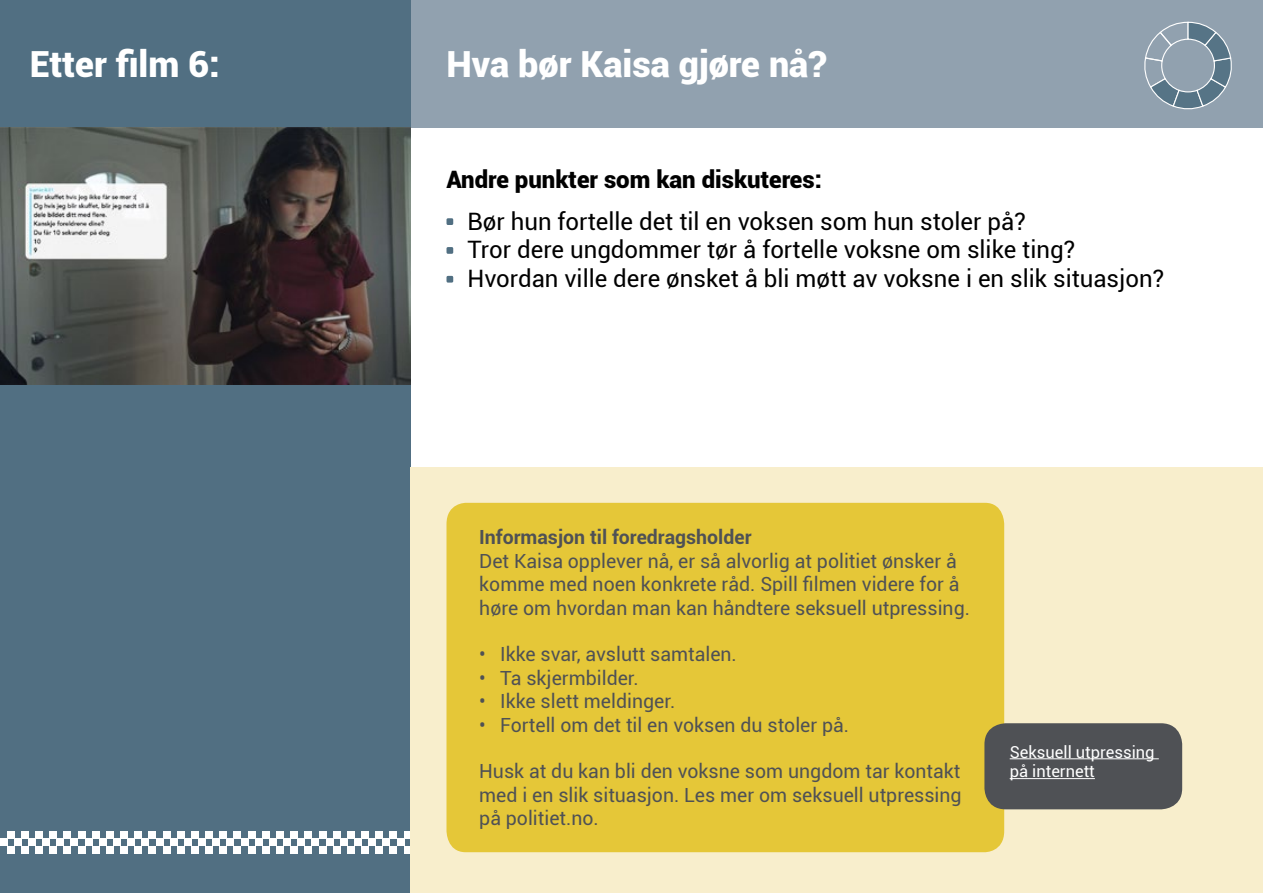
<style>
.page{position:relative;width:1263px;height:893px;background:#fff}
.page>*{position:absolute;margin:0;border:0;box-sizing:border-box;transform-origin:0 0}
.t1{font:900 36px "Roboto";color:#fff}
.t2{font:24px/28.8px "Roboto";color:#000}
.t3{font:900 24px "Roboto";color:#000}
.t4{font:19.5px/23.4px "Roboto";color:#4f5155}
.t5{font:700 19.5px "Roboto";color:#4f5155}
.t6{font:16.5px/19.8px "Roboto";color:#fff}
</style>
<div class="page">
<div style="left:402px;top:0;width:861px;height:128px;background:#91a1af"></div>
<div style="left:0;top:0;width:410px;height:893px;background:#516f82"></div>
<div style="left:0;top:839px;width:7px;height:7px;background:#fff"></div>
<div style="left:7px;top:832px;width:7px;height:7px;background:#fff"></div>
<div style="left:7px;top:846px;width:7px;height:7px;background:#fff"></div>
<div style="left:14px;top:839px;width:7px;height:7px;background:#fff"></div>
<div style="left:21px;top:832px;width:7px;height:7px;background:#fff"></div>
<div style="left:21px;top:846px;width:7px;height:7px;background:#fff"></div>
<div style="left:28px;top:839px;width:7px;height:7px;background:#fff"></div>
<div style="left:35px;top:832px;width:8px;height:7px;background:#fff"></div>
<div style="left:35px;top:846px;width:8px;height:7px;background:#fff"></div>
<div style="left:43px;top:839px;width:7px;height:7px;background:#fff"></div>
<div style="left:50px;top:832px;width:7px;height:7px;background:#fff"></div>
<div style="left:50px;top:846px;width:7px;height:7px;background:#fff"></div>
<div style="left:57px;top:839px;width:7px;height:7px;background:#fff"></div>
<div style="left:64px;top:832px;width:7px;height:7px;background:#fff"></div>
<div style="left:64px;top:846px;width:7px;height:7px;background:#fff"></div>
<div style="left:71px;top:839px;width:7px;height:7px;background:#fff"></div>
<div style="left:78px;top:832px;width:7px;height:7px;background:#fff"></div>
<div style="left:78px;top:846px;width:7px;height:7px;background:#fff"></div>
<div style="left:85px;top:839px;width:7px;height:7px;background:#fff"></div>
<div style="left:92px;top:832px;width:7px;height:7px;background:#fff"></div>
<div style="left:92px;top:846px;width:7px;height:7px;background:#fff"></div>
<div style="left:99px;top:839px;width:7px;height:7px;background:#fff"></div>
<div style="left:106px;top:832px;width:7px;height:7px;background:#fff"></div>
<div style="left:106px;top:846px;width:7px;height:7px;background:#fff"></div>
<div style="left:113px;top:839px;width:8px;height:7px;background:#fff"></div>
<div style="left:121px;top:832px;width:7px;height:7px;background:#fff"></div>
<div style="left:121px;top:846px;width:7px;height:7px;background:#fff"></div>
<div style="left:128px;top:839px;width:7px;height:7px;background:#fff"></div>
<div style="left:135px;top:832px;width:7px;height:7px;background:#fff"></div>
<div style="left:135px;top:846px;width:7px;height:7px;background:#fff"></div>
<div style="left:142px;top:839px;width:7px;height:7px;background:#fff"></div>
<div style="left:149px;top:832px;width:7px;height:7px;background:#fff"></div>
<div style="left:149px;top:846px;width:7px;height:7px;background:#fff"></div>
<div style="left:156px;top:839px;width:7px;height:7px;background:#fff"></div>
<div style="left:163px;top:832px;width:7px;height:7px;background:#fff"></div>
<div style="left:163px;top:846px;width:7px;height:7px;background:#fff"></div>
<div style="left:170px;top:839px;width:7px;height:7px;background:#fff"></div>
<div style="left:177px;top:832px;width:7px;height:7px;background:#fff"></div>
<div style="left:177px;top:846px;width:7px;height:7px;background:#fff"></div>
<div style="left:184px;top:839px;width:7px;height:7px;background:#fff"></div>
<div style="left:191px;top:832px;width:7px;height:7px;background:#fff"></div>
<div style="left:191px;top:846px;width:7px;height:7px;background:#fff"></div>
<div style="left:198px;top:839px;width:8px;height:7px;background:#fff"></div>
<div style="left:206px;top:832px;width:7px;height:7px;background:#fff"></div>
<div style="left:206px;top:846px;width:7px;height:7px;background:#fff"></div>
<div style="left:213px;top:839px;width:7px;height:7px;background:#fff"></div>
<div style="left:220px;top:832px;width:7px;height:7px;background:#fff"></div>
<div style="left:220px;top:846px;width:7px;height:7px;background:#fff"></div>
<div style="left:227px;top:839px;width:7px;height:7px;background:#fff"></div>
<div style="left:241px;top:839px;width:7px;height:7px;background:#fff"></div>
<div style="left:234px;top:832px;width:7px;height:7px;background:#fff"></div>
<div style="left:234px;top:846px;width:7px;height:7px;background:#fff"></div>
<div style="left:248px;top:832px;width:7px;height:7px;background:#fff"></div>
<div style="left:248px;top:846px;width:7px;height:7px;background:#fff"></div>
<div style="left:255px;top:839px;width:7px;height:7px;background:#fff"></div>
<div style="left:262px;top:832px;width:7px;height:7px;background:#fff"></div>
<div style="left:262px;top:846px;width:7px;height:7px;background:#fff"></div>
<div style="left:269px;top:839px;width:7px;height:7px;background:#fff"></div>
<div style="left:276px;top:832px;width:8px;height:7px;background:#fff"></div>
<div style="left:276px;top:846px;width:8px;height:7px;background:#fff"></div>
<div style="left:284px;top:839px;width:7px;height:7px;background:#fff"></div>
<div style="left:291px;top:832px;width:7px;height:7px;background:#fff"></div>
<div style="left:291px;top:846px;width:7px;height:7px;background:#fff"></div>
<div style="left:298px;top:839px;width:7px;height:7px;background:#fff"></div>
<div style="left:305px;top:832px;width:7px;height:7px;background:#fff"></div>
<div style="left:305px;top:846px;width:7px;height:7px;background:#fff"></div>
<div style="left:312px;top:839px;width:7px;height:7px;background:#fff"></div>
<div style="left:319px;top:832px;width:7px;height:7px;background:#fff"></div>
<div style="left:319px;top:846px;width:7px;height:7px;background:#fff"></div>
<div style="left:326px;top:839px;width:7px;height:7px;background:#fff"></div>
<div style="left:333px;top:832px;width:7px;height:7px;background:#fff"></div>
<div style="left:333px;top:846px;width:7px;height:7px;background:#fff"></div>
<div style="left:340px;top:839px;width:7px;height:7px;background:#fff"></div>
<div style="left:347px;top:832px;width:7px;height:7px;background:#fff"></div>
<div style="left:347px;top:846px;width:7px;height:7px;background:#fff"></div>
<div style="left:354px;top:839px;width:7px;height:7px;background:#fff"></div>
<div style="left:361px;top:832px;width:8px;height:7px;background:#fff"></div>
<div style="left:361px;top:846px;width:8px;height:7px;background:#fff"></div>
<div style="left:369px;top:839px;width:7px;height:7px;background:#fff"></div>
<div style="left:383px;top:839px;width:7px;height:7px;background:#fff"></div>
<div style="left:376px;top:832px;width:7px;height:7px;background:#fff"></div>
<div style="left:376px;top:846px;width:7px;height:7px;background:#fff"></div>
<div style="left:390px;top:832px;width:7px;height:7px;background:#fff"></div>
<div style="left:390px;top:846px;width:7px;height:7px;background:#fff"></div>
<div style="left:397px;top:839px;width:7px;height:7px;background:#fff"></div>
<div style="left:404px;top:832px;width:7px;height:7px;background:#fff"></div>
<div style="left:404px;top:846px;width:7px;height:7px;background:#fff"></div>
<div style="left:411px;top:468px;width:852px;height:425px;background:#f8eecc"></div>
<div style="left:446px;top:218px;width:7px;height:7px;background:#516f82"></div>
<div style="left:446px;top:247px;width:7px;height:7px;background:#516f82"></div>
<div style="left:446px;top:276px;width:7px;height:7px;background:#516f82"></div>
<img style="left:0;top:128px;width:410px;height:256px">
<svg style="left:1144px;top:21px;width:88px;height:89px"></svg>
<div style="left:446px;top:503px;width:558px;height:349px;background:#e5c738;border-radius:20px"></div>
<div style="left:984px;top:723px;width:198px;height:86px;background:#4f5155;border-radius:21px"></div>
<hr style="left:1010px;top:758px;width:149px;height:1px;background:#fff">
<hr style="left:1010px;top:778px;width:85px;height:1px;background:#fff">
<h1 class="t1" style="left:30px;top:39px;width:192px">Etter film 6:</h1>
<h1 class="t1" style="left:446px;top:39px;width:382px">Hva bør Kaisa gjøre nå?</h1>
<p class="t3" style="left:446px;top:163px;width:377px">Andre punkter som kan diskuteres:</p>
<p class="t2" style="left:467px;top:206px;width:698px">Bør hun fortelle det til en voksen som hun stoler på?<br>Tror dere ungdommer tør å fortelle voksne om slike ting?<br>Hvordan ville dere ønsket å bli møtt av voksne i en slik situasjon?</p>
<p class="t5" style="left:479px;top:524px;width:274px">Informasjon til foredragsholder</p>
<p class="t4" style="left:479px;top:548px;width:492px">Det Kaisa opplever nå, er så alvorlig at politiet ønsker å komme med noen konkrete råd. Spill filmen videre for å høre om hvordan man kan håndtere seksuell utpressing.</p>
<p class="t4" style="left:479px;top:642px;width:259px">• Ikke svar, avslutt samtalen.</p>
<p class="t4" style="left:479px;top:665px;width:161px">• Ta skjermbilder.</p>
<p class="t4" style="left:479px;top:689px;width:198px">• Ikke slett meldinger.</p>
<p class="t4" style="left:479px;top:712px;width:371px">• Fortell om det til en voksen du stoler på.</p>
<p class="t4" style="left:479px;top:759px;width:484px;text-align:justify">Husk at du kan bli den voksne som ungdom tar kontakt med i en slik situasjon. Les mer om seksuell utpressing på politiet.no.</p>
<p class="t6" style="left:1010px;top:741px;width:146px">Seksuell utpressing på internett</p>
</div>
